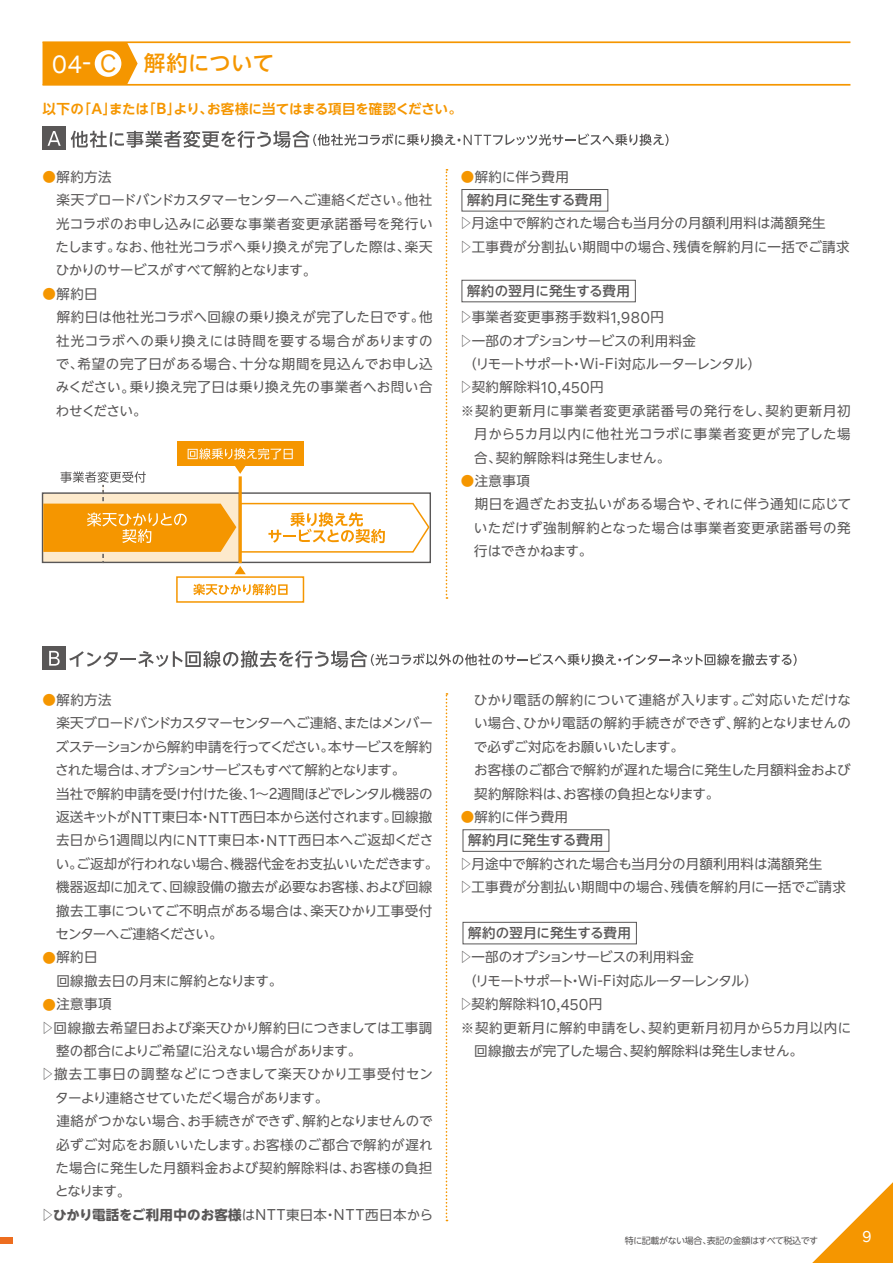
<style>
.page{position:relative;width:893px;height:1263px;background:#fff}
.page>*{position:absolute;margin:0;border:0;box-sizing:border-box;transform-origin:0 0}
.t1{font:500 21.3px "UD Shin Go NT Pro";letter-spacing:.015em;color:#f59600}
.t2{font:15.9px "Rakuten Sans";color:#fff}
.t3{font:13.5px/23.4px "UD Shin Go NT Pro";letter-spacing:.005em;color:#595757}
.t4{font:13.5px "UD Shin Go NT Pro";letter-spacing:.05em;color:#595757}
.t5{font:13.5px "UD Shin Go NT Pro";letter-spacing:.025em;color:#595757}
.t6{font:13.5px "UD Shin Go NT Pro";letter-spacing:-.015em;color:#595757}
.t7{font:13.5px "UD Shin Go NT Pro";letter-spacing:-.055em;color:#595757}
.t8{font:13.5px "UD Shin Go NT Pro";letter-spacing:.04em;color:#595757}
.t9{font:13.5px "UD Shin Go NT Pro";letter-spacing:-.06em;color:#595757}
.t10{font:13.5px "UD Shin Go NT Pro";letter-spacing:-.02em;color:#595757}
.t11{font:13.5px "UD Shin Go NT Pro";letter-spacing:.03em;color:#595757}
.t12{font:500 13.5px "UD Shin Go NT Pro";letter-spacing:.01em;color:#595757}
.t13{font:13.5px "UD Shin Go NT Pro";letter-spacing:-.07em;color:#595757}
.t14{font:13.5px "UD Shin Go NT Pro";letter-spacing:-.03em;color:#595757}
.t15{font:700 13.5px "UD Shin Go NT Pro De";letter-spacing:-.01em;color:#f59600}
.t16{font:700 13.5px "UD Shin Go NT Pro";letter-spacing:.01em;color:#595757}
.t17{font:13.5px "UD Shin Go NT Pro";letter-spacing:-.035em;color:#595757}
.t18{font:13.5px "UD Shin Go NT Pro";letter-spacing:.035em;color:#595757}
.t19{font:13.5px "UD Shin Go NT Pro";letter-spacing:.065em;color:#595757}
.t20{font:13.5px "UD Shin Go NT Pro";letter-spacing:.055em;color:#595757}
.t21{font:13.5px "UD Shin Go NT Pro";letter-spacing:-.04em;color:#595757}
.t22{font:13.5px "UD Shin Go NT Pro";letter-spacing:-.045em;color:#595757}
.t23{font:9px "UD Shin Go NT Pro";letter-spacing:-.05em;color:#595757}
.s1{font-family:"Rakuten Sans";font-weight:400;font-size:25.35px;color:#fff}
.s2{font-family:"Rakuten Sans";font-weight:400;font-size:25.35px}
.s3{font-family:"Rakuten Sans";font-weight:600;font-size:16.35px}
.s4{color:#f59600}
.s5{font-family:"Rakuten Sans";font-size:15.9px}
.s6{font-weight:400}
.s7{font-family:"Rakuten Sans";font-weight:400;font-size:15.9px}
</style>
<div class="page">
<div style="left:43px;top:127px;width:23px;height:23px;background:#595757"></div>
<hr style="left:43px;top:84px;width:807px;height:2px;background:#f59600">
<svg style="left:43px;top:43px;width:95px;height:41px;background:#f59d12"></svg>
<div style="left:95px;top:50px;width:26px;height:27px;background:#fff;border-radius:50%"></div>
<hr style="left:43px;top:41px;width:807px;height:2px;background:#f59600">
<svg style="left:446px;top:169px;width:1px;height:430px"></svg>
<svg style="left:71px;top:131px;width:597px;height:17px"></svg>
<svg style="left:48px;top:131px;width:13px;height:15px"></svg>
<div style="left:462px;top:280px;width:174px;height:22px;border:1px solid #595757"></div>
<div style="left:462px;top:189px;width:146px;height:22px;border:1px solid #595757"></div>
<div style="left:177px;top:441px;width:126px;height:25px;background:#f59600"></div>
<svg style="left:188px;top:448px;width:105px;height:11px"></svg>
<div style="left:176px;top:576px;width:128px;height:27px;border:2px solid #f59600"></div>
<svg style="left:193px;top:584px;width:95px;height:11px"></svg>
<svg style="left:43px;top:465px;width:387px;height:109px"></svg>
<svg style="left:446px;top:693px;width:1px;height:528px"></svg>
<div style="left:43px;top:647px;width:23px;height:23px;background:#595757"></div>
<svg style="left:69px;top:650px;width:728px;height:18px"></svg>
<svg style="left:49px;top:651px;width:11px;height:15px"></svg>
<div style="left:463px;top:922px;width:174px;height:22px;border:1px solid #595757"></div>
<div style="left:463px;top:829px;width:146px;height:23px;border:1px solid #595757"></div>
<svg style="left:812px;top:1182px;width:81px;height:81px"></svg>
<div style="left:0;top:1237px;width:13px;height:7px;background:#ed6d1f"></div>
<h1 class="t1" style="left:52px;top:46px;width:224px"><span class="s1">04-</span> <span class="s2">C</span> 解約について</h1>
<p class="t15" style="left:43px;top:98px;width:421px">以下の「Ａ」または「<span class="s3">B</span>」より、お客様に当てはまる項目を確認ください。</p>
<p class="t3" style="left:43px;top:164px;width:71px"><span class="s4">●</span>解約方法</p>
<p class="t17" style="left:43px;top:189px;width:391px">　楽天ブロードバンドカスタマーセンターへご連絡ください。他社</p>
<p class="t8" style="left:56px;top:212px;width:378px">光コラボのお申し込みに必要な事業者変更承諾番号を発行い</p>
<p class="t3" style="left:56px;top:235px;width:378px">たします。なお、他社光コラボへ乗り換えが完了した際は、楽天</p>
<p class="t14" style="left:56px;top:259px;width:262px">ひかりのサービスがすべて解約となります。</p>
<p class="t3" style="left:43px;top:281px;width:57px"><span class="s4">●</span>解約日</p>
<p class="t3" style="left:43px;top:305px;width:391px">　解約日は他社光コラボへ回線の乗り換えが完了した日です。他</p>
<p class="t8" style="left:56px;top:329px;width:378px">社光コラボへの乗り換えには時間を要する場合がありますの</p>
<p class="t18" style="left:56px;top:353px;width:378px">で、希望の完了日がある場合、十分な期間を見込んでお申し込</p>
<p class="t3" style="left:56px;top:375px;width:378px">みください。乗り換え完了日は乗り換え先の事業者へお問い合</p>
<p class="t3" style="left:56px;top:398px;width:92px">わせください。</p>
<p class="t3" style="left:461px;top:164px;width:110px"><span class="s4">●</span>解約に伴う費用</p>
<p class="t3" style="left:459px;top:211px;width:392px">▷月途中で解約された場合も当月分の月額利用料は満額発生<br>▷工事費が分割払い期間中の場合、残債を解約月に一括でご請求</p>
<p class="t12" style="left:467px;top:189px;width:137px">解約月に発生する費用</p>
<p class="t12" style="left:467px;top:280px;width:164px">解約の翌月に発生する費用</p>
<p class="t11" style="left:459px;top:306px;width:207px">▷事業者変更事務手数料<span class="s5">1,980</span>円</p>
<p class="t10" style="left:459px;top:329px;width:239px">▷一部のオプションサービスの利用料金</p>
<p class="t9" style="left:463px;top:353px;width:300px">（リモートサポート・<span class="s5">Wi-Fi</span>対応ルーターレンタル）</p>
<p class="t3" style="left:459px;top:375px;width:146px">▷契約解除料<span class="s5">10,450</span>円</p>
<p class="t19" style="left:461px;top:400px;width:391px">※契約更新月に事業者変更承諾番号の発行をし、契約更新月初</p>
<p class="t4" style="left:474px;top:423px;width:378px">月から<span class="s5">5</span>カ月以内に他社光コラボに事業者変更が完了した場</p>
<p class="t3" style="left:474px;top:445px;width:197px">合、契約解除料は発生しません。</p>
<p class="t3" style="left:461px;top:469px;width:71px"><span class="s4">●</span>注意事項</p>
<p class="t3" style="left:461px;top:492px;width:392px">　期日を過ぎたお支払いがある場合や、それに伴う通知に応じて</p>
<p class="t20" style="left:474px;top:517px;width:378px">いただけず強制解約となった場合は事業者変更承諾番号の発</p>
<p class="t22" style="left:474px;top:540px;width:120px">行はできかねます。</p>
<p class="t3" style="left:43px;top:688px;width:71px"><span class="s4">●</span>解約方法</p>
<p class="t7" style="left:57px;top:712px;width:378px">楽天ブロードバンドカスタマーセンターへご連絡、またはメンバー</p>
<p class="t7" style="left:56px;top:736px;width:378px">ズステーションから解約申請を行ってください。本サービスを解約</p>
<p class="t9" style="left:55px;top:759px;width:352px">された場合は、オプションサービスもすべて解約となります。</p>
<p class="t6" style="left:43px;top:782px;width:392px">　当社で解約申請を受け付けた後、<span class="s5">1</span>～<span class="s5">2</span>週間ほどでレンタル機器の</p>
<p class="t6" style="left:56px;top:806px;width:378px">返送キットが<span class="s5">NTT</span>東日本・<span class="s5">NTT</span>西日本から送付されます。回線撤</p>
<p class="t11" style="left:56px;top:829px;width:379px">去日から<span class="s5">1</span>週間以内に<span class="s5">NTT</span>東日本・<span class="s5">NTT</span>西日本へご返却くださ</p>
<p class="t10" style="left:56px;top:853px;width:384px">い。ご返却が行われない場合、機器代金をお支払いいただきます。</p>
<p class="t3" style="left:56px;top:875px;width:378px">機器返却に加えて、回線設備の撤去が必要なお客様、および回線</p>
<p class="t5" style="left:56px;top:899px;width:378px">撤去工事についてご不明点がある場合は、楽天ひかり工事受付</p>
<p class="t13" style="left:56px;top:923px;width:168px">センターへご連絡ください。</p>
<p class="t3" style="left:43px;top:945px;width:241px"><span class="s4">●</span>解約日<br>　回線撤去日の月末に解約となります。</p>
<p class="t3" style="left:43px;top:992px;width:71px"><span class="s4">●</span>注意事項</p>
<p class="t3" style="left:41px;top:1015px;width:393px">▷回線撤去希望日および楽天ひかり解約日につきましては工事調</p>
<p class="t3" style="left:56px;top:1039px;width:307px">整の都合によりご希望に沿えない場合があります。</p>
<p class="t4" style="left:41px;top:1063px;width:394px">▷撤去工事日の調整などにつきまして楽天ひかり工事受付セン</p>
<p class="t21" style="left:55px;top:1087px;width:274px">ターより連絡させていただく場合があります。</p>
<p class="t3" style="left:43px;top:1109px;width:392px">　連絡がつかない場合、お手続きができず、解約となりませんので</p>
<p class="t5" style="left:56px;top:1133px;width:378px">必ずご対応をお願いいたします。お客様のご都合で解約が遅れ</p>
<p class="t5" style="left:56px;top:1157px;width:378px">た場合に発生した月額料金および契約解除料は、お客様の負担</p>
<p class="t3" style="left:55px;top:1179px;width:77px">となります。</p>
<p class="t16" style="left:41px;top:1203px;width:394px"><span class="s6">▷</span>ひかり電話をご利用中のお客様<span class="s6">は</span><span class="s7">NTT</span><span class="s6">東日本・</span><span class="s7">NTT</span><span class="s6">西日本から</span></p>
<p class="t3" style="left:474px;top:688px;width:379px">ひかり電話の解約について連絡が入ります。ご対応いただけな</p>
<p class="t3" style="left:474px;top:711px;width:378px">い場合、ひかり電話の解約手続きができず、解約となりませんの</p>
<p class="t3" style="left:474px;top:734px;width:212px">で必ずご対応をお願いいたします。</p>
<p class="t3" style="left:461px;top:758px;width:391px">　お客様のご都合で解約が遅れた場合に発生した月額料金および</p>
<p class="t3" style="left:474px;top:781px;width:247px">契約解除料は、お客様の負担となります。</p>
<p class="t6" style="left:461px;top:806px;width:109px"><span class="s4">●</span>解約に伴う費用</p>
<p class="t3" style="left:459px;top:851px;width:388px">▷月途中で解約された場合も当月分の月額利用料は満額発生<br>▷工事費が分割払い期間中の場合、残債を解約月に一括でご請求</p>
<p class="t12" style="left:468px;top:829px;width:137px">解約月に発生する費用</p>
<p class="t12" style="left:468px;top:922px;width:164px">解約の翌月に発生する費用</p>
<p class="t14" style="left:459px;top:946px;width:236px">▷一部のオプションサービスの利用料金</p>
<p class="t13" style="left:463px;top:970px;width:296px">（リモートサポート・<span class="s5">Wi-Fi</span>対応ルーターレンタル）</p>
<p class="t3" style="left:459px;top:992px;width:145px">▷契約解除料<span class="s5">10,450</span>円</p>
<p class="t4" style="left:461px;top:1016px;width:392px">※契約更新月に解約申請をし、契約更新月初月から<span class="s5">5</span>カ月以内に</p>
<p class="t3" style="left:474px;top:1039px;width:330px">回線撤去が完了した場合、契約解除料は発生しません。</p>
<p class="t23" style="left:625px;top:1233px;width:195px">特に記載がない場合、表記の金額はすべて税込です</p>
<p class="t2" style="left:863px;top:1228px;width:11px">9</p>
</div>
